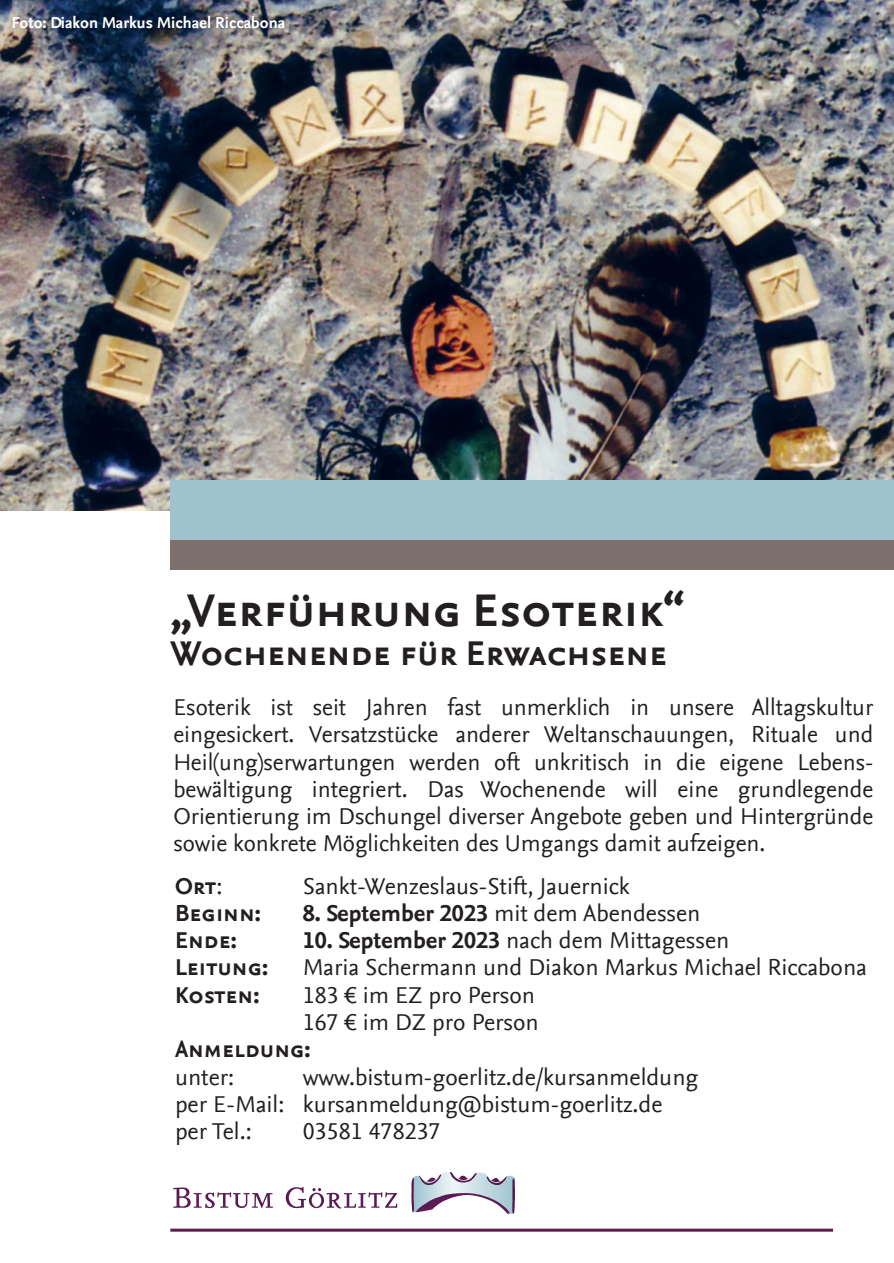
<style>
.page{position:relative;width:894px;height:1263px;background:#fff}
.page>*{position:absolute;margin:0;border:0;box-sizing:border-box;transform-origin:0 0}
.t1{font:700 48px "Bistum Goerlitz Nexus Sans";color:#231f20}
.t2{font:700 36px "Bistum Goerlitz Nexus Sans";color:#231f20}
.t3{font:24px/27.3px "Bistum Goerlitz Nexus Sans";color:#231f20}
.t4{font:700 24px "Bistum Goerlitz Nexus Sans";color:#231f20}
.t5{font:700 16.5px "Bistum Goerlitz Nexus Sans";letter-spacing:-.015em;color:#fff}
.s1{font-weight:400}
.s2{font-weight:700}
</style>
<div class="page">
<img style="left:0;top:0;width:893px;height:510px">
<svg style="left:173px;top:1187px;width:100px;height:21px"></svg>
<svg style="left:285px;top:1187px;width:112px;height:22px"></svg>
<svg style="left:411px;top:1172px;width:104px;height:42px"></svg>
<hr style="left:172px;top:1229px;width:659px;height:3px;background:#62194b">
<div style="left:170px;top:480px;width:723px;height:60px;background:#9fc3cc"></div>
<div style="left:170px;top:540px;width:723px;height:30px;background:#7d6f6c"></div>
<p class="t5" style="left:11px;top:15px;width:275px">Foto: Diakon Markus Michael Riccabona</p>
<h1 class="t1" style="left:170px;top:591px;width:516px">„Verführung Esoterik“</h1>
<h2 class="t2" style="left:170px;top:639px;width:498px">Wochenende für Erwachsene</h2>
<p class="t3" style="left:173px;top:696px;width:701px;text-align:justify">Esoterik ist seit Jahren fast unmerklich in unsere Alltagskultur eingesickert. Versatzstücke anderer Weltanschauungen, Rituale und Heil(ung)serwartungen werden oft unkritisch in die eigene Lebens&shy;bewältigung integriert. Das Wochenende will eine grundlegende Orientierung im Dschungel diverser Angebote geben und Hintergründe sowie konkrete Möglichkeiten des Umgangs damit aufzeigen.</p>
<p class="t4" style="left:175px;top:876px;width:49px">Ort<span class="s1">:</span></p>
<p class="t3" style="left:302px;top:874px;width:328px">Sankt-Wenzeslaus-Stift, Jauernick</p>
<p class="t4" style="left:175px;top:903px;width:87px">Beginn:</p>
<p class="t3" style="left:302px;top:901px;width:399px"><span class="s2">8. September 2023</span> mit dem Abendessen</p>
<p class="t4" style="left:175px;top:930px;width:63px">Ende:</p>
<p class="t3" style="left:302px;top:929px;width:428px"><span class="s2">10. September 2023</span> nach dem Mittagessen</p>
<p class="t4" style="left:175px;top:958px;width:95px">Leitung:</p>
<p class="t3" style="left:302px;top:956px;width:565px">Maria Schermann und Diakon Markus Michael Riccabona</p>
<p class="t4" style="left:175px;top:985px;width:86px">Kosten:</p>
<p class="t3" style="left:302px;top:983px;width:237px">183 € im EZ pro Person<br>167 € im DZ pro Person</p>
<p class="t4" style="left:175px;top:1040px;width:137px">Anmeldung:</p>
<p class="t3" style="left:175px;top:1065px;width:61px">unter:</p>
<p class="t3" style="left:175px;top:1065px;width:524px;text-indent:128px">www.bistum-goerlitz.de/kursanmeldung per E-Mail: kursanmeldung@bistum-goerlitz.de per Tel.:</p>
<p class="t3" style="left:302px;top:1120px;width:139px">03581 478237</p>
</div>
